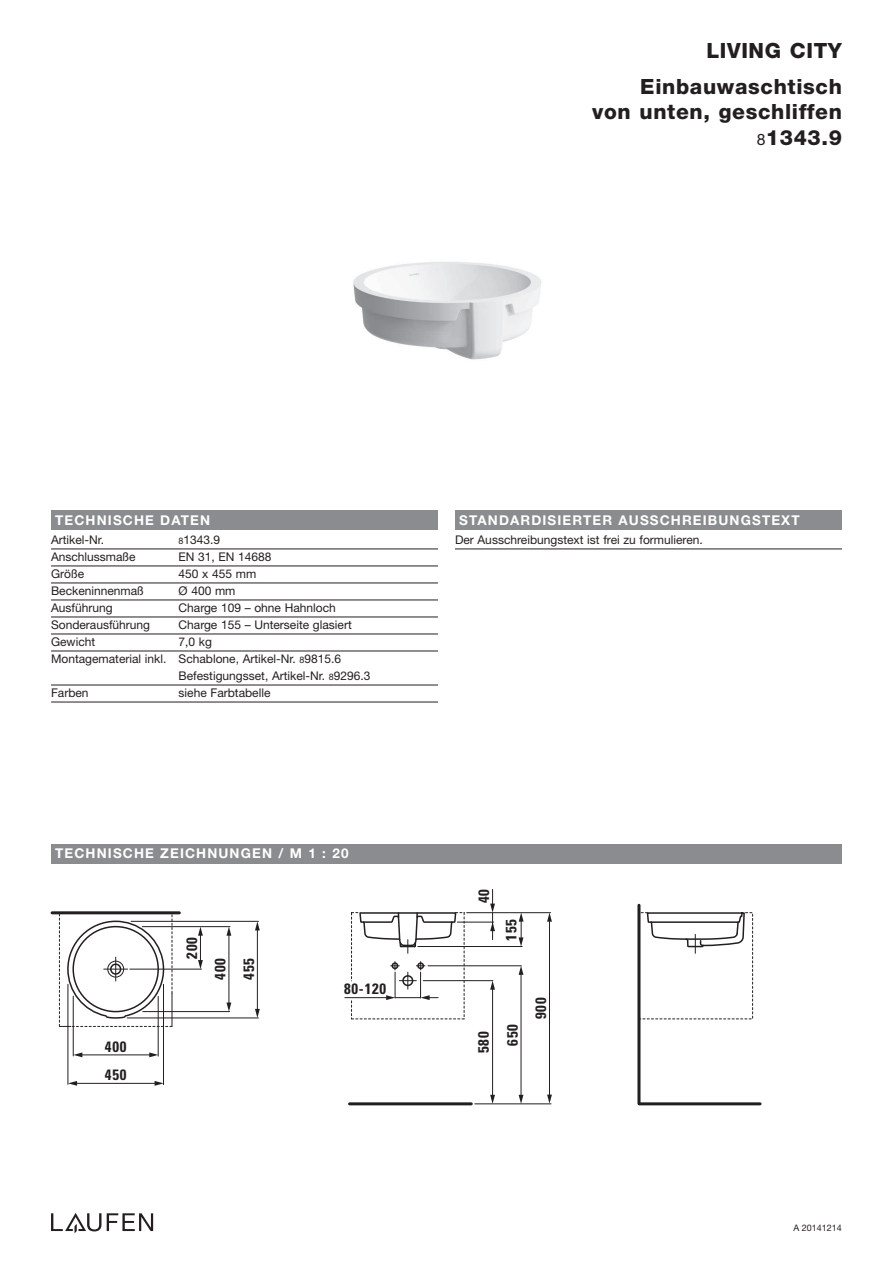
<style>
.page{position:relative;width:893px;height:1263px;background:#fff}
.page>*{position:absolute;margin:0;border:0;box-sizing:border-box;transform-origin:0 0}
.t1{font:800 21px/25.5px "Helvetica Neue";letter-spacing:.03em;color:#231f20;text-align:right}
.t2{font:700 condensed 15px/28.8px "Univers";letter-spacing:.05em;color:#231f20;text-align:center}
.t3{font:700 13.5px "Helvetica Neue";letter-spacing:.085em;color:#fff}
.t4{font:12px "Helvetica Neue";color:#231f20}
.t5{font:9px "Helvetica Neue";color:#231f20}
.s1{font-weight:400;font-size:15.75px}
.s2{font-size:9px}
</style>
<div class="page">
<hr style="left:455px;top:549px;width:387px;height:1px;background:#231f20">
<div style="left:51px;top:844px;width:791px;height:19px;background:#8a8c8f"></div>
<div style="left:51px;top:510px;width:387px;height:19px;background:#8a8c8f"></div>
<div style="left:455px;top:510px;width:387px;height:19px;background:#8a8c8f"></div>
<svg style="left:107px;top:1213px;width:46px;height:18px"></svg>
<svg style="left:51px;top:1213px;width:50px;height:20px"></svg>
<img style="left:353px;top:262px;width:188px;height:98px">
<hr style="left:350px;top:1102px;width:121px;height:3px;background:#231f20">
<hr style="left:418px;top:946px;width:104px;height:1px;background:#231f20">
<svg style="left:519px;top:913px;width:5px;height:33px"></svg>
<svg style="left:547px;top:913px;width:5px;height:9px"></svg>
<svg style="left:547px;top:1094px;width:5px;height:10px"></svg>
<hr style="left:549px;top:921px;width:1px;height:174px;background:#231f20">
<hr style="left:423px;top:980px;width:70px;height:1px;background:#231f20">
<hr style="left:475px;top:1103px;width:76px;height:1px;background:#231f20">
<svg style="left:490px;top:981px;width:5px;height:9px"></svg>
<svg style="left:490px;top:1095px;width:5px;height:9px"></svg>
<hr style="left:492px;top:989px;width:1px;height:106px;background:#231f20">
<hr style="left:428px;top:965px;width:93px;height:1px;background:#231f20">
<svg style="left:519px;top:966px;width:4px;height:9px"></svg>
<svg style="left:519px;top:1095px;width:4px;height:9px"></svg>
<hr style="left:521px;top:974px;width:1px;height:121px;background:#231f20">
<hr style="left:467px;top:912px;width:84px;height:1px;background:#231f20">
<hr style="left:457px;top:922px;width:37px;height:1px;background:#231f20">
<hr style="left:345px;top:997px;width:42px;height:1px;background:#231f20">
<hr style="left:142px;top:926px;width:88px;height:1px;background:#231f20">
<hr style="left:127px;top:1018px;width:131px;height:1px;background:#231f20">
<svg style="left:255px;top:921px;width:5px;height:9px"></svg>
<svg style="left:255px;top:1009px;width:5px;height:9px"></svg>
<hr style="left:257px;top:928px;width:1px;height:82px;background:#231f20">
<hr style="left:143px;top:1011px;width:87px;height:1px;background:#231f20">
<hr style="left:130px;top:969px;width:72px;height:1px;background:#231f20">
<hr style="left:68px;top:984px;width:1px;height:100px;background:#231f20">
<hr style="left:163px;top:984px;width:1px;height:100px;background:#231f20">
<svg style="left:68px;top:1081px;width:9px;height:5px"></svg>
<svg style="left:155px;top:1081px;width:9px;height:5px"></svg>
<hr style="left:75px;top:1083px;width:81px;height:1px;background:#231f20">
<hr style="left:73px;top:996px;width:1px;height:60px;background:#231f20">
<hr style="left:158px;top:996px;width:1px;height:60px;background:#231f20">
<svg style="left:73px;top:1052px;width:9px;height:5px"></svg>
<svg style="left:149px;top:1052px;width:9px;height:5px"></svg>
<hr style="left:80px;top:1055px;width:71px;height:1px;background:#231f20">
<svg style="left:226px;top:1002px;width:5px;height:9px"></svg>
<svg style="left:226px;top:927px;width:5px;height:9px"></svg>
<hr style="left:229px;top:931px;width:1px;height:72px;background:#231f20">
<svg style="left:198px;top:960px;width:5px;height:9px"></svg>
<svg style="left:198px;top:927px;width:5px;height:9px"></svg>
<hr style="left:200px;top:931px;width:1px;height:33px;background:#231f20">
<hr style="left:639px;top:1102px;width:121px;height:3px;background:#231f20">
<hr style="left:637px;top:905px;width:3px;height:198px;background:#231f20">
<hr style="left:131px;top:921px;width:127px;height:1px;background:#231f20">
<svg style="left:490px;top:889px;width:5px;height:51px"></svg>
<svg style="left:351px;top:912px;width:114px;height:108px"></svg>
<svg style="left:50px;top:911px;width:132px;height:116px"></svg>
<svg style="left:638px;top:903px;width:115px;height:145px"></svg>
<hr style="left:51px;top:549px;width:387px;height:1px;background:#231f20">
<hr style="left:51px;top:566px;width:387px;height:1px;background:#231f20">
<hr style="left:51px;top:583px;width:387px;height:1px;background:#231f20">
<hr style="left:51px;top:600px;width:387px;height:1px;background:#231f20">
<hr style="left:51px;top:617px;width:387px;height:1px;background:#231f20">
<hr style="left:51px;top:634px;width:387px;height:1px;background:#231f20">
<hr style="left:51px;top:651px;width:387px;height:1px;background:#231f20">
<hr style="left:51px;top:685px;width:387px;height:1px;background:#231f20">
<hr style="left:51px;top:702px;width:387px;height:1px;background:#231f20">
<h1 class="t1" style="left:706px;top:39px;width:137px">LIVING CITY</h1>
<h1 class="t1" style="left:592px;top:75px;width:251px">Einbauwaschtisch<br>von unten, geschliffen<br><span class="s1">8</span>1343.9</h1>
<p class="t3" style="left:55px;top:515px;width:156px">TECHNISCHE DATEN</p>
<p class="t3" style="left:459px;top:515px;width:342px">STANDARDISIERTER AUSSCHREIBUNGSTEXT</p>
<p class="t4" style="left:51px;top:536px;width:55px">Artikel-Nr.</p>
<p class="t4" style="left:179px;top:536px;width:43px"><span class="s2">8</span>1343.9</p>
<p class="t4" style="left:51px;top:553px;width:86px">Anschlussmaße</p>
<p class="t4" style="left:179px;top:553px;width:95px">EN 31, EN 14688</p>
<p class="t4" style="left:51px;top:570px;width:35px">Größe</p>
<p class="t4" style="left:179px;top:570px;width:79px">450 x 455 mm</p>
<p class="t4" style="left:51px;top:587px;width:94px">Beckeninnenmaß</p>
<p class="t4" style="left:179px;top:587px;width:58px">Ø 400 mm</p>
<p class="t4" style="left:51px;top:604px;width:63px">Ausführung</p>
<p class="t4" style="left:179px;top:604px;width:159px">Charge 109 – ohne Hahnloch</p>
<p class="t4" style="left:51px;top:621px;width:101px">Sonderausführung</p>
<p class="t4" style="left:179px;top:621px;width:175px">Charge 155 – Unterseite glasiert</p>
<p class="t4" style="left:51px;top:638px;width:46px">Gewicht</p>
<p class="t4" style="left:179px;top:638px;width:35px">7,0 kg</p>
<p class="t4" style="left:51px;top:655px;width:292px">Montagematerial inkl. Schablone, Artikel-Nr. <span class="s2">8</span>9815.6</p>
<p class="t4" style="left:179px;top:672px;width:193px">Befestigungsset, Artikel-Nr. <span class="s2">8</span>9296.3</p>
<p class="t4" style="left:51px;top:689px;width:39px">Farben</p>
<p class="t4" style="left:179px;top:689px;width:93px">siehe Farbtabelle</p>
<p class="t3" style="left:55px;top:849px;width:295px">TECHNISCHE ZEICHNUNGEN / M 1 : 20</p>
<p class="t2" style="left:105px;top:1033px;width:23px">400</p>
<p class="t2" style="left:105px;top:1062px;width:23px">450</p>
<p class="t2" style="left:179px;top:958px;width:23px;rotate:-90deg">200</p>
<p class="t2" style="left:207px;top:980px;width:23px;rotate:-90deg">400</p>
<p class="t2" style="left:236px;top:980px;width:23px;rotate:-90deg">455</p>
<p class="t2" style="left:344px;top:976px;width:44px">80-120</p>
<p class="t4" style="left:455px;top:536px;width:249px">Der Ausschreibungstext ist frei zu formulieren.</p>
<p class="t2" style="left:471px;top:903px;width:16px;rotate:-90deg">40</p>
<p class="t2" style="left:498px;top:941px;width:23px;rotate:-90deg">155</p>
<p class="t2" style="left:471px;top:1053px;width:30px;rotate:-90deg">580<br>650</p>
<p class="t2" style="left:528px;top:1019px;width:23px;rotate:-90deg">900</p>
<p class="t5" style="left:793px;top:1224px;width:50px">A 20141214</p>
</div>
